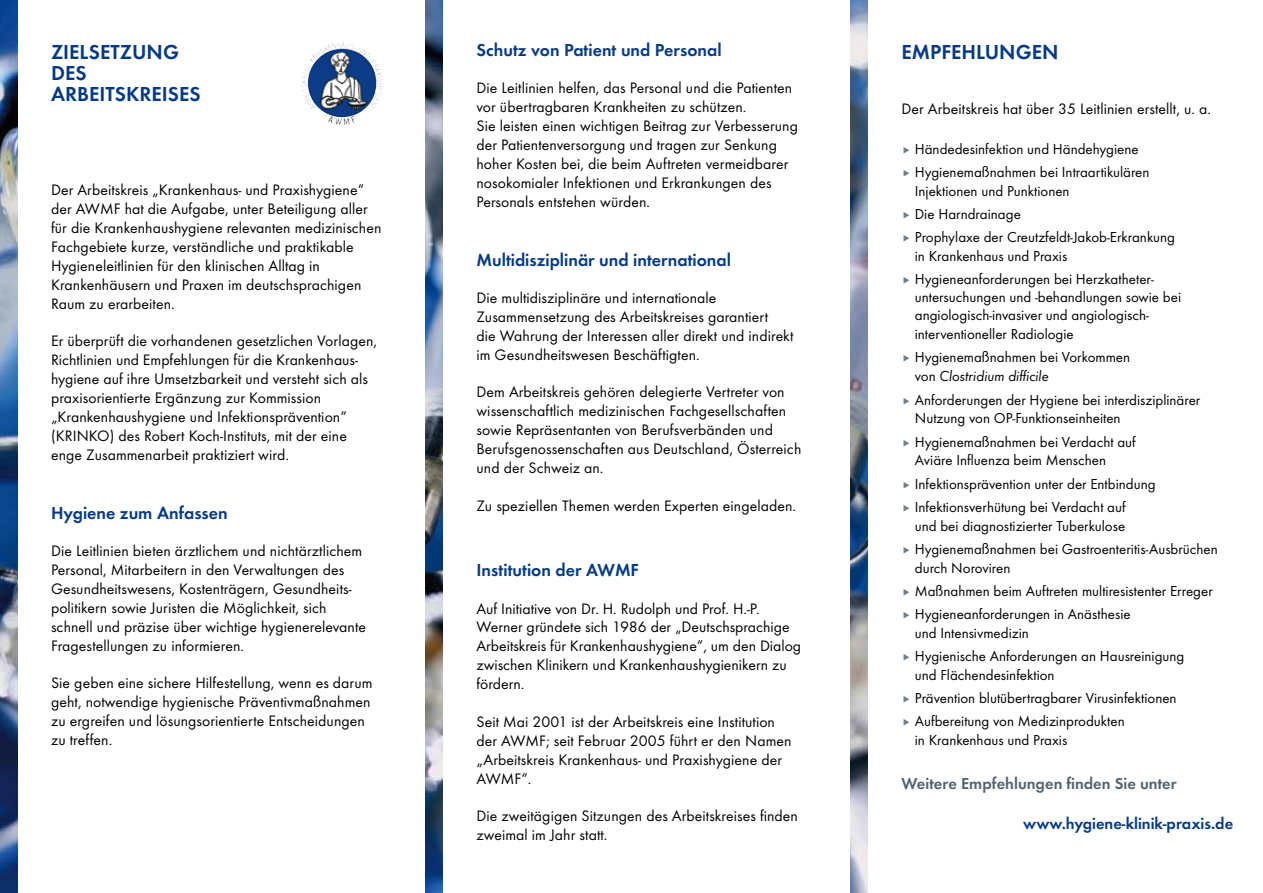
<style>
.page{position:relative;width:1263px;height:893px;background:#fff}
.page>*{position:absolute;margin:0;border:0;box-sizing:border-box;transform-origin:0 0}
.t1{font:600 21px/21px "Futura T";color:#063a86}
.t2{font:600 18px "Futura T";color:#063a86}
.t3{font:600 16.5px "Futura T";color:#53646f}
.t4{font:600 16.5px "Futura T";color:#063a86}
.t5{font:15.75px/18.9px "Futura T";letter-spacing:.005em;color:#000}
.t6{font:15px/23.1px "Futura T";color:#000}
.s1{font-style:italic}
</style>
<div class="page">
<img style="left:425px;top:0;width:17px;height:893px">
<img style="left:850px;top:0;width:17px;height:893px">
<img style="left:0;top:0;width:17px;height:893px">
<img style="left:319px;top:43px;width:44px;height:11px">
<h1 class="t1" style="left:51px;top:41px;width:151px">ZIELSETZUNG<br>DES<br>ARBEITSKREISES</h1>
<p class="t5" style="left:51px;top:180px;width:332px">Der Arbeitskreis „Krankenhaus- und Praxishygiene“ der AWMF hat die Aufgabe, unter Beteiligung aller für die Krankenhaushygiene relevanten medizinischen Fachgebiete kurze, verständliche und praktikable Hygieneleitlinien für den klinischen Alltag in Krankenhäusern und Praxen im deutschsprachigen Raum zu erarbeiten.</p>
<p class="t5" style="left:51px;top:332px;width:328px">Er überprüft die vorhandenen gesetzlichen Vorlagen, Richtlinien und Empfehlungen für die Krankenhaus&shy;hygiene auf ihre Umsetzbarkeit und versteht sich als praxisorientierte Ergänzung zur Kommission „Krankenhaushygiene und Infektionsprävention“ (KRINKO) des Robert Koch-Instituts, mit der eine enge Zusammenarbeit praktiziert wird.</p>
<p class="t2" style="left:51px;top:502px;width:178px">Hygiene zum Anfassen</p>
<p class="t5" style="left:51px;top:541px;width:317px">Die Leitlinien bieten ärztlichem und nichtärztlichem Personal, Mitarbeitern in den Verwaltungen des Gesundheitswesens, Kostenträgern, Gesundheits&shy;politikern sowie Juristen die Möglichkeit, sich schnell und präzise über wichtige hygienerelevante Fragestellungen zu informieren.</p>
<p class="t5" style="left:51px;top:674px;width:323px">Sie geben eine sichere Hilfestellung, wenn es darum geht, notwendige hygienische Präventivmaßnahmen zu ergreifen und lösungsorientierte Entscheidungen zu treffen.</p>
<p class="t2" style="left:476px;top:40px;width:247px">Schutz von Patient und Personal</p>
<p class="t5" style="left:476px;top:78px;width:323px">Die Leitlinien helfen, das Personal und die Patienten vor übertragbaren Krankheiten zu schützen.<br>Sie leisten einen wichtigen Beitrag zur Verbesserung der Patientenversorgung und tragen zur Senkung hoher Kosten bei, die beim Auftreten vermeidbarer nosokomialer Infektionen und Erkrankungen des Personals entstehen würden.</p>
<p class="t2" style="left:476px;top:249px;width:256px">Multidisziplinär und international</p>
<p class="t5" style="left:476px;top:288px;width:318px">Die multidisziplinäre und internationale Zusammensetzung des Arbeitskreises garantiert<br>die Wahrung der Interessen aller direkt und indirekt im Gesundheitswesen Beschäftigten.</p>
<p class="t5" style="left:476px;top:383px;width:326px">Dem Arbeitskreis gehören delegierte Vertreter von wissenschaftlich medizinischen Fachgesellschaften sowie Repräsentanten von Berufsverbänden und Berufsgenossenschaften aus Deutschland, Österreich und der Schweiz an.</p>
<p class="t5" style="left:476px;top:496px;width:321px">Zu speziellen Themen werden Experten eingeladen.</p>
<p class="t2" style="left:476px;top:559px;width:164px">Institution der AWMF</p>
<p class="t5" style="left:476px;top:599px;width:326px">Auf Initiative von Dr. H. Rudolph und Prof. H.-P.<br>Werner gründete sich 1986 der „Deutschsprachige Arbeitskreis für Krankenhaushygiene“, um den Dialog zwischen Klinikern und Krankenhaushygienikern zu fördern.</p>
<p class="t5" style="left:476px;top:712px;width:316px">Seit Mai 2001 ist der Arbeitskreis eine Institution der AWMF; seit Februar 2005 führt er den Namen „Arbeitskreis Krankenhaus- und Praxishygiene der AWMF“.</p>
<p class="t5" style="left:476px;top:807px;width:323px">Die zweitägigen Sitzungen des Arbeitskreises finden zweimal im Jahr statt.</p>
<h1 class="t1" style="left:901px;top:41px;width:159px">EMPFEHLUNGEN</h1>
<p class="t5" style="left:901px;top:99px;width:311px">Der Arbeitskreis hat über 35 Leitlinien erstellt, u. a.</p>
<p class="t6" style="left:915px;top:137px;width:236px">Händedesinfektion und Händehygiene<br>Hygienemaßnahmen bei Intraartikulären</p>
<p class="t6" style="left:915px;top:179px;width:262px">Injektionen und Punktionen<br>Die Harndrainage<br>Prophylaxe der Creutzfeldt-Jakob-Erkrankung</p>
<p class="t6" style="left:915px;top:245px;width:240px">in Krankenhaus und Praxis<br>Hygieneanforderungen bei Herzkatheter-</p>
<p class="t6" style="left:915px;top:288px;width:268px;line-height:18.5px">untersuchungen und -behandlungen sowie bei angiologisch-invasiver und angiologisch&shy;interventioneller Radiologie</p>
<p class="t6" style="left:915px;top:348px;width:217px;line-height:18.9px">Hygienemaßnahmen bei Vorkommen von <span class="s1">Clostridium difficile</span></p>
<p class="t6" style="left:915px;top:390px;width:287px;line-height:18.9px">Anforderungen der Hygiene bei interdisziplinärer<br>Nutzung von OP-Funktionseinheiten</p>
<p class="t6" style="left:915px;top:432px;width:222px;line-height:18.9px">Hygienemaßnahmen bei Verdacht auf<br>Aviäre Influenza beim Menschen</p>
<p class="t6" style="left:915px;top:472px;width:242px">Infektionsprävention unter der Entbindung<br>Infektionsverhütung bei Verdacht auf</p>
<p class="t6" style="left:915px;top:514px;width:305px">und bei diagnostizierter Tuberkulose<br>Hygienemaßnahmen bei Gastroenteritis-Ausbrüchen</p>
<p class="t6" style="left:915px;top:556px;width:300px">durch Noroviren<br>Maßnahmen beim Auftreten multiresistenter Erreger<br>Hygieneanforderungen in Anästhesie</p>
<p class="t6" style="left:915px;top:621px;width:271px">und Intensivmedizin<br>Hygienische Anforderungen an Hausreinigung</p>
<p class="t6" style="left:915px;top:663px;width:263px">und Flächendesinfektion<br>Prävention blutübertragbarer Virusinfektionen<br>Aufbereitung von Medizinprodukten</p>
<p class="t6" style="left:915px;top:728px;width:154px">in Krankenhaus und Praxis</p>
<p class="t3" style="left:901px;top:774px;width:277px">Weitere Empfehlungen finden Sie unter</p>
<p class="t4" style="left:1023px;top:813px;width:211px">www.hygiene-klinik-praxis.de</p>
</div>
